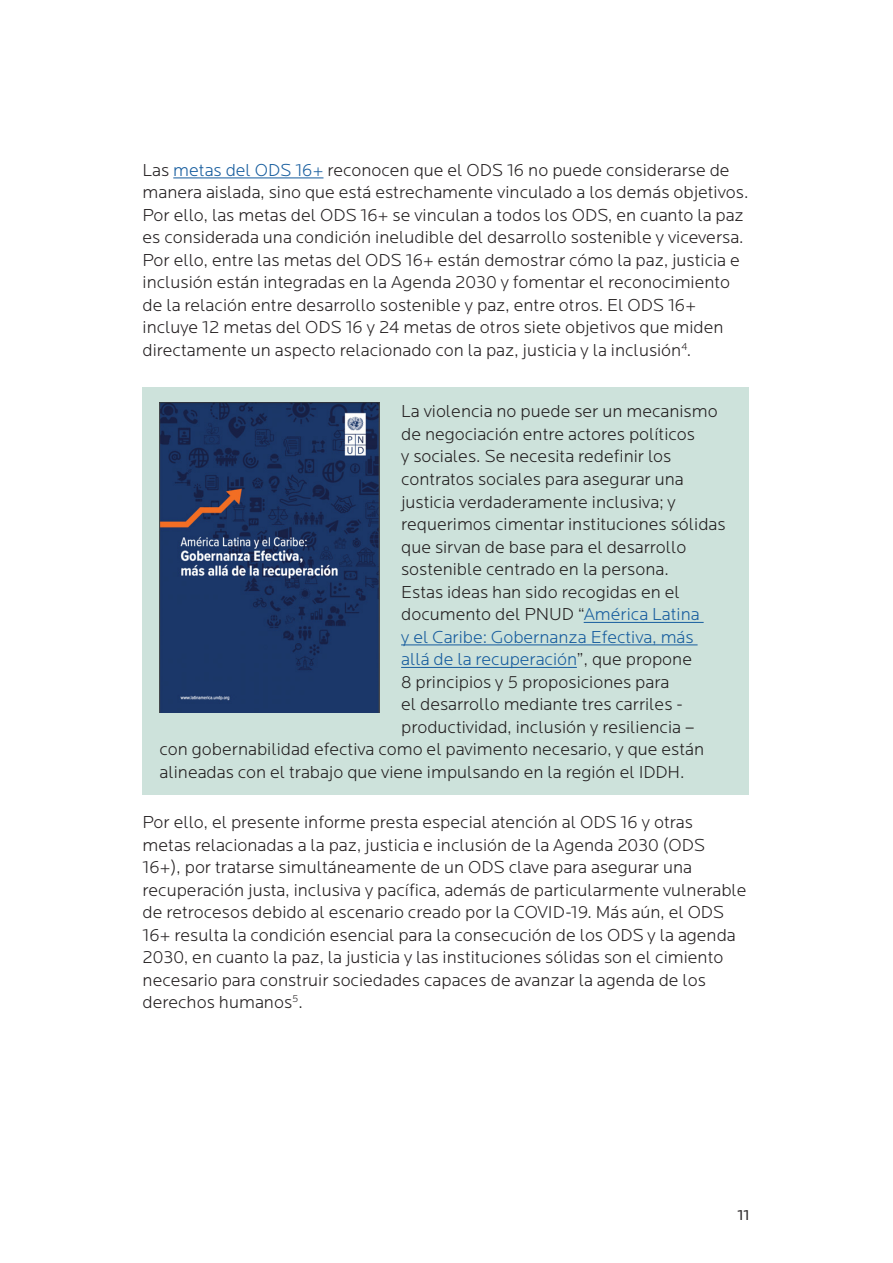
<style>
.page{position:relative;width:893px;height:1263px;background:#fff}
.page>*{position:absolute;margin:0;border:0;box-sizing:border-box;transform-origin:0 0}
.Normal_text_new{font:300 18px/22.5px "Locator";color:#231f20}
.Normal_text_new-2{font:300 18px "Locator";color:#175d9e}
.t1{font:15px "Locator";color:#231f20}
.s1{color:#175d9e}
.s2{color:#231f20}
</style>
<div class="page">
<hr style="left:173px;top:178px;width:150px;height:1px;background:#175d9e">
<div style="left:143px;top:387px;width:606px;height:407px;background:#cde2db"></div>
<hr style="left:584px;top:622px;width:120px;height:1px;background:#175d9e">
<hr style="left:401px;top:645px;width:297px;height:1px;background:#175d9e">
<hr style="left:401px;top:667px;width:176px;height:1px;background:#175d9e">
<img style="left:160px;top:403px;width:220px;height:310px">
<p class="Normal_text_new" style="left:143px;top:159px;width:607px">Las <span class="s1">metas del ODS 16+</span> reconocen que el ODS 16 no puede considerarse de manera aislada, sino que está estrechamente vinculado a los demás objetivos.<br>Por ello, las metas del ODS 16+ se vinculan a todos los ODS, en cuanto la paz es considerada una condición ineludible del desarrollo sostenible y viceversa.<br>Por ello, entre las metas del ODS 16+ están demostrar cómo la paz, justicia e inclusión están integradas en la Agenda 2030 y fomentar el reconocimiento de la relación entre desarrollo sostenible y paz, entre otros. El ODS 16+ incluye 12 metas del ODS 16 y 24 metas de otros siete objetivos que miden directamente un aspecto relacionado con la paz, justicia y la inclusión<sup>4</sup>.</p>
<p class="Normal_text_new" style="left:401px;top:401px;width:318px">La violencia no puede ser un mecanismo</p>
<p class="Normal_text_new" style="left:401px;top:423px;width:295px">de negociación entre actores políticos</p>
<p class="Normal_text_new" style="left:401px;top:446px;width:272px">y sociales. Se necesita redefinir los</p>
<p class="Normal_text_new" style="left:401px;top:468px;width:284px">contratos sociales para asegurar una</p>
<p class="Normal_text_new" style="left:401px;top:491px;width:276px">justicia verdaderamente inclusiva; y</p>
<p class="Normal_text_new" style="left:401px;top:513px;width:326px">requerimos cimentar instituciones sólidas</p>
<p class="Normal_text_new" style="left:401px;top:536px;width:287px">que sirvan de base para el desarrollo</p>
<p class="Normal_text_new" style="left:401px;top:558px;width:269px">sostenible centrado en la persona.</p>
<p class="Normal_text_new" style="left:401px;top:581px;width:280px">Estas ideas han sido recogidas en el</p>
<p class="Normal_text_new" style="left:401px;top:603px;width:300px">documento del PNUD “<span class="s1">América Latina</span></p>
<p class="Normal_text_new-2" style="left:401px;top:627px;width:294px">y el Caribe: Gobernanza Efectiva, más</p>
<p class="Normal_text_new-2" style="left:401px;top:650px;width:292px">allá de la recuperación<span class="s2">”, que propone</span></p>
<p class="Normal_text_new" style="left:401px;top:671px;width:270px">8 principios y 5 proposiciones para</p>
<p class="Normal_text_new" style="left:401px;top:693px;width:283px">el desarrollo mediante tres carriles -</p>
<p class="Normal_text_new" style="left:401px;top:716px;width:295px">productividad, inclusión y resiliencia –</p>
<p class="Normal_text_new" style="left:160px;top:738px;width:546px">con gobernabilidad efectiva como el pavimento necesario, y que están</p>
<p class="Normal_text_new" style="left:160px;top:761px;width:526px">alineadas con el trabajo que viene impulsando en la región el IDDH.</p>
<p class="Normal_text_new" style="left:143px;top:811px;width:605px">Por ello, el presente informe presta especial atención al ODS 16 y otras<br>metas relacionadas a la paz, justicia e inclusión de la Agenda 2030 (ODS 16+), por tratarse simultáneamente de un ODS clave para asegurar una recuperación justa, inclusiva y pacífica, además de particularmente vulnerable de retrocesos debido al escenario creado por la COVID-19. Más aún, el ODS 16+ resulta la condición esencial para la consecución de los ODS y la agenda 2030, en cuanto la paz, la justicia y las instituciones sólidas son el cimiento necesario para construir sociedades capaces de avanzar la agenda de los derechos humanos<sup>5</sup>.</p>
<p class="t1" style="left:737px;top:1207px;width:14px">11</p>
</div>
